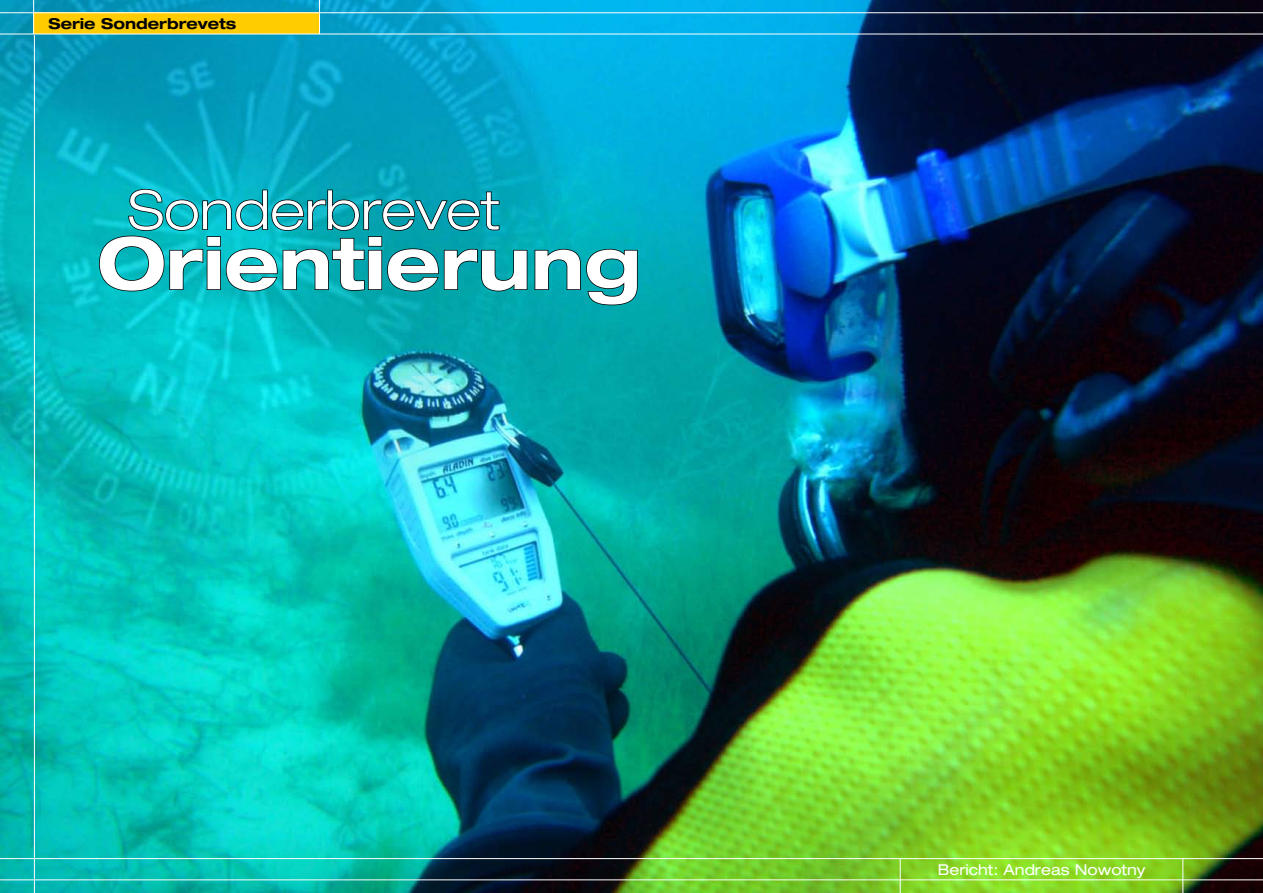
<style>
.page{position:relative;width:1263px;height:893px;background:#fff}
.page>*{position:absolute;margin:0;border:0;box-sizing:border-box;transform-origin:0 0}
.t1{font:700 expanded 72px "Helvetica Neue";color:#fff}
.t2{font:300 expanded 54px "Helvetica Neue";color:#fff}
.t3{font:expanded 15px "Helvetica Neue";color:#fff}
.t4{font:700 expanded 15px "Helvetica Neue";color:#000}
</style>
<div class="page">
<img style="left:0;top:0;width:1262px;height:893px">
<hr style="left:33px;top:0;width:1px;height:34px;background:#fff">
<hr style="left:900px;top:859px;width:1px;height:34px;background:#fff">
<hr style="left:34px;top:35px;width:1px;height:858px;background:#fff">
<hr style="left:1182px;top:859px;width:1px;height:34px;background:#fff">
<hr style="left:319px;top:0;width:1px;height:34px;background:#fff">
<svg style="left:0;top:12px;width:1263px;height:22px;background:#49887a"></svg>
<img style="left:0;top:858px;width:1263px;height:22px">
<svg style="left:98px;top:188px;width:430px;height:104px;background:#0498a1"></svg>
<svg style="left:534px;top:248px;width:104px;height:58px;background:#00939a"></svg>
<p class="t4" style="left:48px;top:14px;width:190px">Serie Sonderbrevets</p>
<h2 class="t2" style="left:128px;top:178px;width:374px">Sonderbrevet</h2>
<h1 class="t1" style="left:98px;top:218px;width:544px">Orientierung</h1>
<p class="t3" style="left:938px;top:860px;width:209px">Bericht: Andreas Nowotny</p>
</div>
